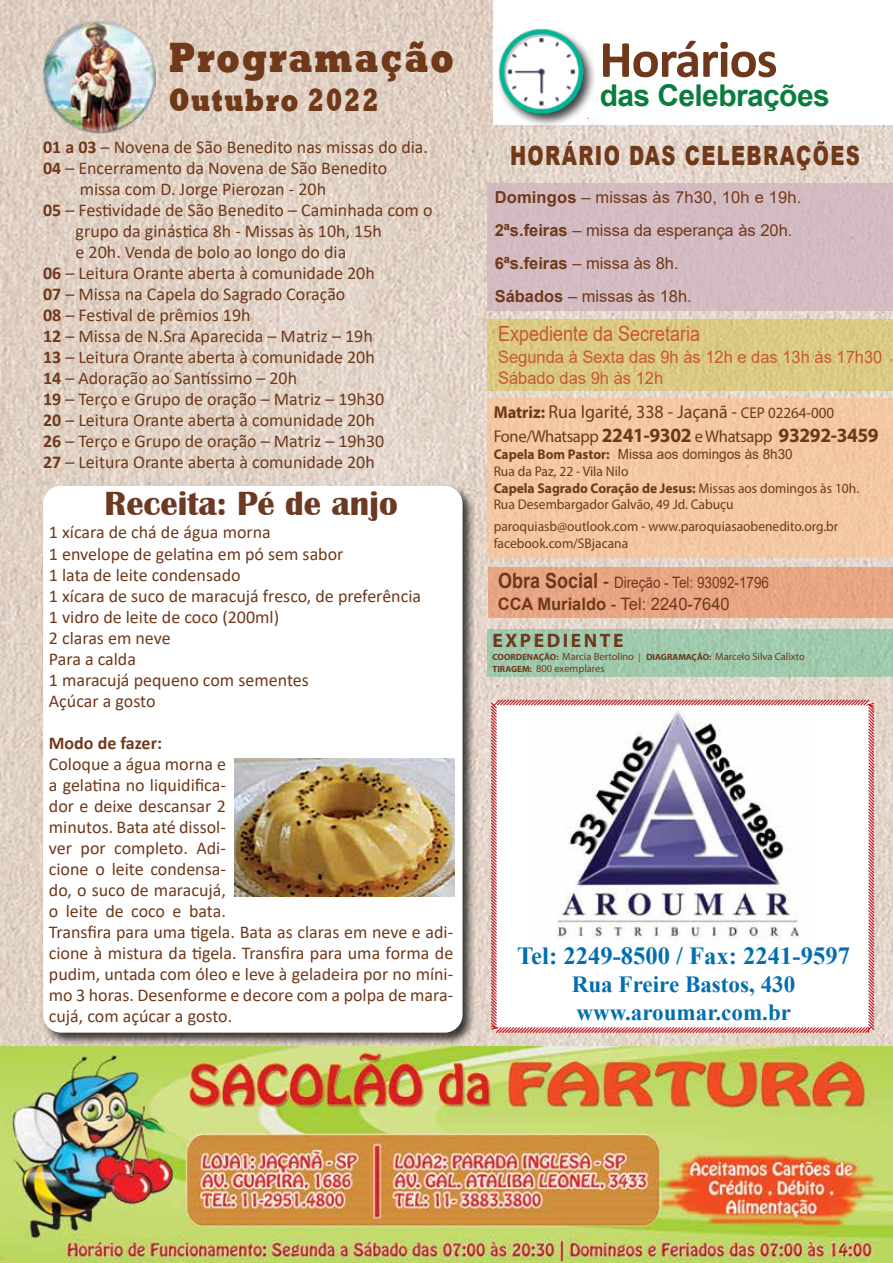
<style>
.page{position:relative;width:893px;height:1263px;background:#fff}
.page>*{position:absolute;margin:0;border:0;box-sizing:border-box;transform-origin:0 0}
.t1{font:700 52.5px "Calibri";letter-spacing:-.02em;color:#6f381a}
.t2{font:800 43.5px "Rockwell";letter-spacing:.06em;color:#6f391a;scale:.73 1}
.t3{font:700 34.5px "Britannic";color:#6e3923}
.t4{font:800 33px "Rockwell";letter-spacing:.06em;color:#6f391a;scale:.73 1}
.t5{font:700 30px "Arial";letter-spacing:-.02em;color:#097c3e}
.t6{font:900 26.55px "Arial";letter-spacing:.07em;color:#6f391a;scale:.73 1}
.t7{font:700 24.6px "Times New Roman";color:#006eaf}
.t8{font:700 23.1px/27.8px "Times New Roman";color:#006eaf}
.t9{font:21px "Arial";color:#c85735;scale:.86 1}
.t10{font:700 19.5px "Myriad Pro";letter-spacing:.13em;color:#6f381a}
.t11{font:18.75px "Myriad Pro";color:#6f381a;scale:.96 1}
.t12{font:18px/21px "Calibri";color:#6f391a}
.t13{font:700 18px "Calibri";color:#6f391a}
.t14{font:17.1px/20.5px "Arial";color:#c85737;scale:.96 1}
.t15{font:17.1px "Myriad Pro";letter-spacing:-.02em;color:#6f381a;scale:.96 1}
.t16{font:17.1px "Arial";color:#6f381a;scale:.96 1}
.t17{font:16.5px/33px "Arial";color:#6f391a}
.t18{font:15.75px "Arial";color:#6f381a;scale:.86 1}
.t19{font:14.1px/16.8px "Myriad Pro";color:#6f381a;scale:.96 1}
.t20{font:14.1px "Arial";color:#6f391b;scale:.96 1}
.t21{font:10.5px/12px "Myriad Pro";color:#6f381a}
.s1{font-weight:700}
.s2{font-weight:700;font-size:17.1px}
.s3{font-size:15.6px}
.s4{font-weight:700;font-size:20.25px}
.s5{font-family:"Myriad Pro";font-weight:700;color:#6f381a}
.s6{font-family:"Myriad Pro";font-weight:700}
.s7{font-weight:700;font-size:21px}
.s8{font-size:21px}
.s9{font-weight:700;font-size:9px}
.s10{font-size:9px}
</style>
<div class="page">
<img style="left:0;top:0;width:893px;height:1047px">
<img style="left:0;top:1047px;width:893px;height:216px">
<div style="left:487px;top:319px;width:406px;height:71px;background:#dbc984"></div>
<div style="left:488px;top:567px;width:405px;height:50px;background:#e8a583"></div>
<div style="left:487px;top:183px;width:406px;height:127px;background:#d4bbc2"></div>
<svg style="left:490px;top:698px;width:385px;height:336px"></svg>
<div style="left:487px;top:629px;width:406px;height:47px;background:#a0caad"></div>
<img style="left:531px;top:707px;width:283px;height:256px">
<img style="left:43px;top:21px;width:113px;height:113px">
<div style="left:487px;top:398px;width:406px;height:159px;background:#f3c8a1"></div>
<div style="left:494px;top:0;width:399px;height:125px;background:#fff"></div>
<div style="left:496px;top:27px;width:106px;height:105px;background:#000;opacity:.75"></div>
<img style="left:497px;top:27px;width:91px;height:91px">
<div style="left:41px;top:483px;width:436px;height:564px;background:#000;opacity:.75"></div>
<div style="left:43px;top:486px;width:420px;height:547px;background:#fff;border-radius:18px"></div>
<img style="left:234px;top:758px;width:220px;height:138px">
<h2 class="t2" style="left:169px;top:32px;width:392px">Programação</h2>
<h3 class="t4" style="left:169px;top:81px;width:289px">Outubro 2022</h3>
<p class="t12" style="left:43px;top:136px;width:387px"><span class="s1">01 a 03</span> – Novena de São Benedito nas missas do dia.</p>
<p class="t12" style="left:43px;top:157px;width:346px"><span class="s1">04</span> – Encerramento da Novena de São Benedito</p>
<p class="t12" style="left:80px;top:178px;width:248px">missa com D. Jorge Pierozan - 20h</p>
<p class="t12" style="left:43px;top:199px;width:391px"><span class="s1">05</span> – Festividade de São Benedito – Caminhada com o</p>
<p class="t12" style="left:76px;top:220px;width:308px">grupo da ginástica 8h - Missas às 10h, 15h</p>
<p class="t12" style="left:76px;top:241px;width:272px">e 20h. Venda de bolo ao longo do dia</p>
<p class="t12" style="left:43px;top:262px;width:333px"><span class="s1">06</span> – Leitura Orante aberta à comunidade 20h</p>
<p class="t12" style="left:43px;top:283px;width:304px"><span class="s1">07</span> – Missa na Capela do Sagrado Coração</p>
<p class="t12" style="left:43px;top:304px;width:209px"><span class="s1">08</span> – Festival de prêmios 19h</p>
<p class="t12" style="left:43px;top:325px;width:331px"><span class="s1">12</span> – Missa de N.Sra Aparecida – Matriz – 19h</p>
<p class="t12" style="left:43px;top:346px;width:333px"><span class="s1">13</span> – Leitura Orante aberta à comunidade 20h</p>
<p class="t12" style="left:43px;top:367px;width:256px"><span class="s1">14</span> – Adoração ao Santíssimo – 20h</p>
<p class="t12" style="left:43px;top:388px;width:343px"><span class="s1">19</span> – Terço e Grupo de oração – Matriz – 19h30</p>
<p class="t12" style="left:43px;top:409px;width:333px"><span class="s1">20</span> – Leitura Orante aberta à comunidade 20h</p>
<p class="t12" style="left:43px;top:430px;width:343px"><span class="s1">26</span> – Terço e Grupo de oração – Matriz – 19h30</p>
<p class="t12" style="left:43px;top:451px;width:333px"><span class="s1">27</span> – Leitura Orante aberta à comunidade 20h</p>
<h3 class="t3" style="left:105px;top:484px;width:295px">Receita: Pé de anjo</h3>
<p class="t12" style="left:49px;top:522px;width:374px">1 xícara de chá de água morna<br>1 envelope de gelatina em pó sem sabor<br>1 lata de leite condensado<br>1 xícara de suco de maracujá fresco, de preferência<br>1 vidro de leite de coco (200ml)<br>2 claras em neve<br>Para a calda<br>1 maracujá pequeno com sementes<br>Açúcar a gosto</p>
<p class="t13" style="left:49px;top:730px;width:115px">Modo de fazer:</p>
<p class="t12" style="left:49px;top:753px;width:406px">Coloque a água morna e<br>a gelatina no liquidifica-<br>dor e deixe descansar 2<br>minutos. Bata até dissol-<br>ver por completo. Adi-<br>cione o leite condensa-<br>do, o suco de maracujá,<br>o leite de coco e bata.<br>Transfira para uma tigela. Bata as claras em neve e adi&shy;cione à mistura da tigela. Transfira para uma forma de pudim, untada com óleo e leve à geladeira por no míni&shy;mo 3 horas. Desenforme e decore com a polpa de mara&shy;cujá, com açúcar a gosto.</p>
<h1 class="t1" style="left:599px;top:22px;width:180px">Horários</h1>
<h3 class="t5" style="left:600px;top:74px;width:232px">das Celebrações</h3>
<h3 class="t6" style="left:510px;top:136px;width:481px">HORÁRIO DAS CELEBRAÇÕES</h3>
<p class="t17" style="left:495px;top:181px;width:308px"><span class="s1">Domingos</span> – missas às 7h30, 10h e 19h.<br><span class="s1">2ªs.feiras</span> – missa da esperança às 20h.<br><span class="s1">6ªs.feiras</span> – missa às 8h.<br><span class="s1">Sábados</span> – missas às 18h.</p>
<p class="t9" style="left:498px;top:319px;width:237px">Expediente da Secretaria</p>
<p class="t14" style="left:498px;top:347px;width:402px">Segunda à Sexta das 9h às 12h e das 13h às 17h30<br>Sábado das 9h às 12h</p>
<p class="t11" style="left:494px;top:400px;width:356px"><span class="s2">Matriz:</span> Rua Igarité, 338 - Jaçanã - <span class="s3">CEP 02264-000</span></p>
<p class="t15" style="left:494px;top:426px;width:403px">Fone/Whatsapp <span class="s4">2241-9302</span> e Whatsapp <span class="s4">93292-3459</span></p>
<p class="t20" style="left:494px;top:444px;width:313px"><span class="s5">Capela Bom Pastor</span><span class="s6">:</span> Missa aos domingos às 8h30</p>
<p class="t19" style="left:494px;top:462px;width:382px">Rua da Paz, 22 - Vila Nilo<br><span class="s1">Capela Sagrado Coração de Jesus:</span> Missas aos domingos às 10h.<br>Rua Desembargador Galvão, 49 Jd. Cabuçu</p>
<p class="t19" style="left:494px;top:518px;width:361px">paroquiasb@outlook.com - www.paroquiasaobenedito.org.br facebook.com/SBjacana</p>
<p class="t18" style="left:498px;top:572px;width:317px"><span class="s7">Obra Social</span> <span class="s8">-</span> Direção - Tel: 93092-1796</p>
<p class="t16" style="left:498px;top:592px;width:243px"><span class="s1">CCA Murialdo</span> - Tel: 2240-7640</p>
<p class="t10" style="left:492px;top:628px;width:133px">EXPEDIENTE</p>
<p class="t21" style="left:492px;top:650px;width:314px"><span class="s9">COORDENAÇÃO:</span> Marcia Bertolino <span class="s10">|</span> <span class="s9">DIAGRAMAÇÃO:</span> Marcelo Silva Calixto<br><span class="s9">TIRAGEM:</span> 800 exemplares</p>
<h3 class="t7" style="left:517px;top:938px;width:334px">Tel: 2249-8500 / Fax: 2241-9597</h3>
<p class="t8" style="left:572px;top:970px;width:225px">Rua Freire Bastos, 430 www.aroumar.com.br</p>
</div>
